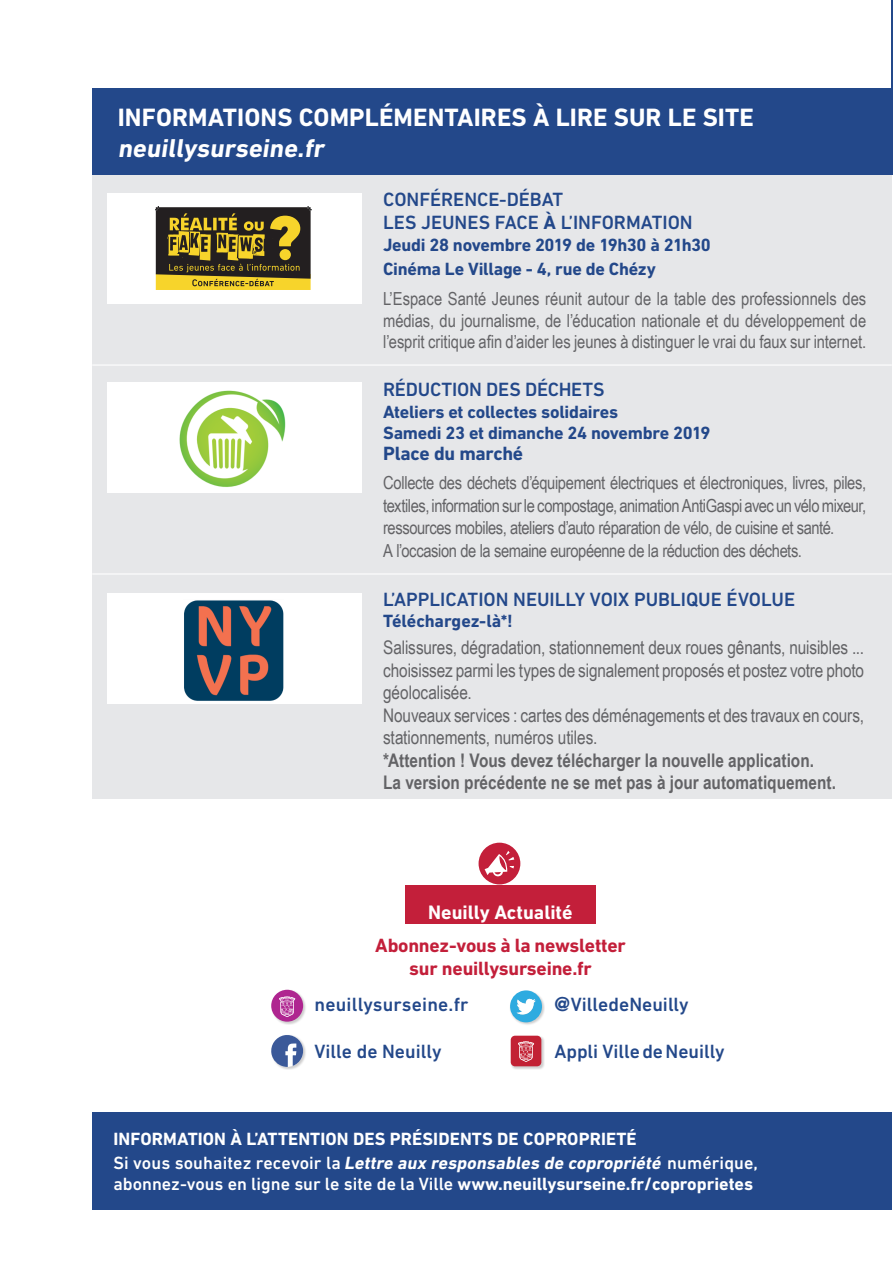
<style>
.page{position:relative;width:893px;height:1262px;background:#fff}
.page>*{position:absolute;margin:0;border:0;box-sizing:border-box;transform-origin:0 0}
.t1{font:700 26.25px "DIN Next LT Pro";color:#fff}
.t2{font:700 25.5px "DIN Next LT Pro";letter-spacing:.005em;color:#fff}
.t3{font:700 19.8px "DIN Next LT Pro";color:#fff}
.t4{font:500 19.5px/23.4px "DIN Next LT Pro";color:#23488a}
.t5{font:700 19.5px/23.4px "DIN Next LT Pro";letter-spacing:-.01em;color:#c31f3a;text-align:center}
.t6{font:700 19.5px "DIN Next LT Pro";letter-spacing:-.015em;color:#23488a}
.t7{font:18.75px/22.5px "Arial Narrow";letter-spacing:-.005em;color:#636366}
.t8{font:700 18.75px/22.5px "Arial Narrow";color:#636366}
.t9{font:18px/22.5px "Arial Narrow";letter-spacing:-.025em;color:#636366}
.t10{font:700 18px/21.5px "DIN Next LT Pro";letter-spacing:-.015em;color:#23488a}
.t11{font:700 18px/23.7px "DIN Next LT Pro";letter-spacing:.005em;color:#fff}
.t12{font:500 18px "DIN Next LT Pro";color:#fff}
.s1{font-weight:700}
.s2{font-family:"Helvetica Neue LT Std";font-weight:800}
.s3{font-weight:500}
.s4{font-style:italic}
</style>
<div class="page">
<hr style="left:892px;top:0;width:1px;height:175px;background:#23488a">
<div style="left:92px;top:88px;width:800px;height:87px;background:#23488a"></div>
<div style="left:92px;top:1112px;width:800px;height:97px;background:#23488a"></div>
<div style="left:92px;top:175px;width:800px;height:624px;background:#e6e7e9"></div>
<hr style="left:92px;top:364px;width:800px;height:1px;background:#fff">
<hr style="left:92px;top:573px;width:800px;height:1px;background:#fff">
<div style="left:509px;top:990px;width:36px;height:35px;background:#231f20;opacity:.22"></div>
<svg style="left:510px;top:990px;width:32px;height:32px"></svg>
<div style="left:271px;top:1034px;width:35px;height:36px;background:#231f20;opacity:.22"></div>
<svg style="left:271px;top:1034px;width:33px;height:33px"></svg>
<div style="left:271px;top:989px;width:35px;height:36px;background:#231f20;opacity:.22"></div>
<div style="left:271px;top:989px;width:32px;height:32px;background:#af2590;border-radius:50%"></div>
<svg style="left:279px;top:996px;width:16px;height:21px"></svg>
<div style="left:510px;top:1035px;width:35px;height:34px;background:#231f20;opacity:.22"></div>
<div style="left:511px;top:1035px;width:30px;height:31px;background:#c22134;border-radius:4px"></div>
<svg style="left:518px;top:1041px;width:16px;height:21px"></svg>
<div style="left:405px;top:885px;width:191px;height:38px;background:#c31f3a"></div>
<div style="left:478px;top:842px;width:42px;height:42px;background:#c31f3a;border-radius:50%"></div>
<svg style="left:480px;top:850px;width:34px;height:26px"></svg>
<div style="left:107px;top:381px;width:255px;height:111px;background:#fff"></div>
<div style="left:107px;top:593px;width:255px;height:111px;background:#fff"></div>
<img style="left:179px;top:390px;width:107px;height:97px">
<div style="left:107px;top:192px;width:255px;height:111px;background:#fff"></div>
<img style="left:184px;top:600px;width:100px;height:101px">
<div style="left:156px;top:274px;width:155px;height:16px;background:#f7d42b"></div>
<svg style="left:155px;top:206px;width:157px;height:80px;background:#6d5f29"></svg>
<h2 class="t2" style="left:118px;top:102px;width:638px">INFORMATIONS COMPLÉMENTAIRES À LIRE SUR LE SITE</h2>
<h1 class="t1" style="left:118px;top:133px;width:212px">neuillysurseine.fr</h1>
<p class="t4" style="left:383px;top:187px;width:311px">CONFÉRENCE-DÉBAT<br>LES JEUNES FACE <span class="s1">À</span> L’INFORMATION</p>
<p class="t10" style="left:383px;top:232px;width:329px;line-height:24.3px">Jeudi 28 novembre 2019 de 19h30 à 21h30<br>Cinéma Le Village - 4, rue de Chézy</p>
<p class="t9" style="left:383px;top:287px;width:485px;line-height:21.6px;text-align:justify">L’Espace Santé Jeunes réunit autour de la table des professionnels des médias, du journalisme, de l’éducation nationale et du développement de l’esprit critique afin d’aider les jeunes à distinguer le vrai du faux sur internet.</p>
<p class="t4" style="left:383px;top:378px;width:223px">RÉDUCTION DES DÉCHETS</p>
<p class="t10" style="left:383px;top:401px;width:329px">Ateliers et collectes solidaires<br>Samedi 23 et dimanche 24 novembre 2019</p>
<p class="t6" style="left:383px;top:442px;width:142px">Place du marché</p>
<p class="t9" style="left:383px;top:471px;width:484px">Collecte des déchets d’équipement électriques et électroniques, livres, piles, textiles, information sur le compostage, animation AntiGaspi avec un vélo mixeur, ressources mobiles, ateliers d’auto réparation de vélo, de cuisine et santé.<br>A l’occasion de la semaine européenne de la réduction des déchets.</p>
<p class="t4" style="left:383px;top:587px;width:413px">L’APPLICATION NEUILLY VOIX PUBLIQUE ÉVOLUE</p>
<p class="t10" style="left:383px;top:610px;width:131px">Téléchargez-là*!</p>
<p class="t7" style="left:383px;top:635px;width:482px">Salissures, dégradation, stationnement deux roues gênants, nuisibles ... choisissez parmi les types de signalement proposés et postez votre photo géolocalisée.<br>Nouveaux services : cartes des déménagements et des travaux en cours, stationnements, numéros utiles.</p>
<p class="t8" style="left:383px;top:748px;width:454px">*Attention ! Vous devez télécharger la nouvelle application.<br>La version précédente ne se met pas à jour automatiquement.</p>
<p class="t3" style="left:428px;top:900px;width:146px">Neuilly Actualité</p>
<p class="t5" style="left:375px;top:933px;width:252px">Abonnez-vous à la newsletter sur neuillysurseine.fr</p>
<p class="t4" style="left:315px;top:992px;width:155px">neuillysurseine.fr</p>
<p class="t4" style="left:554px;top:992px;width:136px"><span class="s2">@</span>VilledeNeuilly</p>
<p class="t4" style="left:315px;top:1039px;width:128px">Ville de Neuilly</p>
<p class="t4" style="left:554px;top:1039px;width:172px">Appli VilledeNeuilly</p>
<p class="t11" style="left:113px;top:1127px;width:646px">INFORMATION À L’ATTENTION DES PRÉSIDENTS DE COPROPRIETÉ<br><span class="s3">Si vous souhaitez recevoir la</span> <span class="s4">Lettre aux responsables de copropriété</span> <span class="s3">numérique,</span></p>
<p class="t12" style="left:113px;top:1173px;width:641px">abonnez-vous en ligne sur le site de la Ville <span class="s1">www.neuillysurseine.fr/coproprietes</span></p>
</div>
